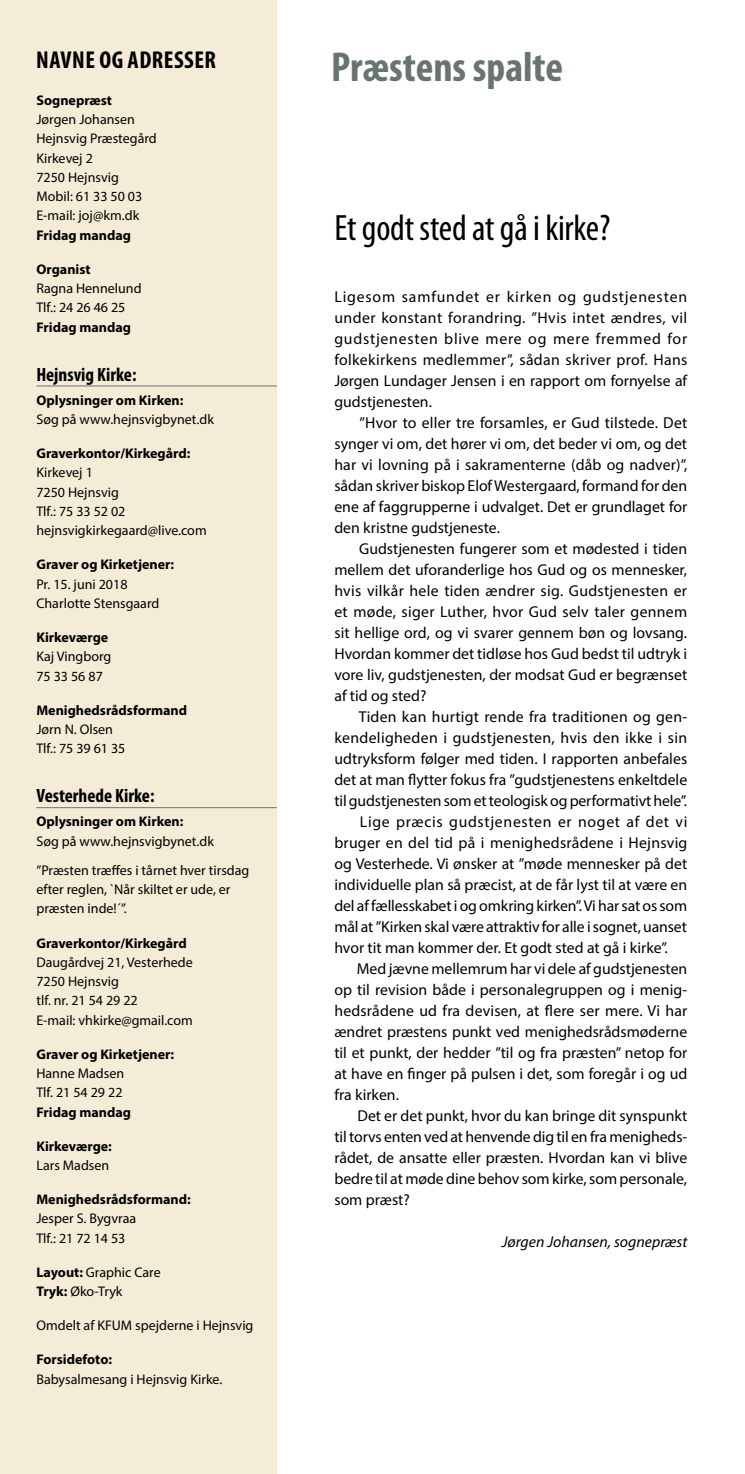
<style>
.page{position:relative;width:745px;height:1474px;background:#fff}
.page>*{position:absolute;margin:0;border:0;box-sizing:border-box;transform-origin:0 0}
.t1{font:700 condensed 42px "Myriad Pro";color:#67756c}
.t2{font:condensed 36.75px "Myriad Pro";letter-spacing:-.005em;color:#000}
.t3{font:700 condensed 24.5px "Myriad Pro";letter-spacing:.02em;color:#000}
.t4{font:700 condensed 19.25px "Myriad Pro";color:#000}
.t5{font:15.75px/21px "Myriad Pro";color:#000;text-align:justify}
.t6{font:15.75px "Myriad Pro";letter-spacing:.02em;color:#000}
.t7{font:15.75px "Myriad Pro";letter-spacing:.045em;color:#000}
.t8{font:italic 15.75px "Myriad Pro";color:#000}
.t9{font:14px/19.2px "Myriad Pro";color:#000}
.t10{font:700 14px "Myriad Pro";color:#000}
.s1{font-weight:700}
</style>
<div class="page">
<div style="left:0;top:0;width:277px;height:1473px;background:#f4ecd7"></div>
<hr style="left:36px;top:385px;width:241px;height:1px;background:#67756c">
<hr style="left:36px;top:807px;width:241px;height:1px;background:#67756c">
<h3 class="t3" style="left:36px;top:45px;width:181px">NAVNE OG ADRESSER</h3>
<p class="t10" style="left:36px;top:91px;width:77px">Sognepræst</p>
<p class="t9" style="left:36px;top:109px;width:122px">Jørgen Johansen<br>Hejnsvig Præstegård<br>Kirkevej 2<br>7250 Hejnsvig<br>Mobil: 61 33 50 03<br>E-mail: joj@km.dk</p>
<p class="t10" style="left:36px;top:226px;width:96px">Fridag mandag</p>
<p class="t10" style="left:36px;top:260px;width:56px">Organist</p>
<p class="t9" style="left:36px;top:278px;width:107px">Ragna Hennelund<br>Tlf.: 24 26 46 25</p>
<p class="t10" style="left:36px;top:318px;width:96px">Fridag mandag</p>
<p class="t4" style="left:36px;top:362px;width:101px">Hejnsvig Kirke:</p>
<p class="t10" style="left:36px;top:391px;width:148px">Oplysninger om Kirken:</p>
<p class="t9" style="left:36px;top:409px;width:179px">Søg på www.hejnsvigbynet.dk</p>
<p class="t10" style="left:36px;top:444px;width:155px">Graverkontor/Kirkegård:</p>
<p class="t9" style="left:36px;top:463px;width:172px">Kirkevej 1<br>7250 Hejnsvig<br>Tlf.: 75 33 52 02 hejnsvigkirkegaard@live.com</p>
<p class="t10" style="left:36px;top:555px;width:139px">Graver og Kirketjener:</p>
<p class="t9" style="left:36px;top:574px;width:124px">Pr. 15. juni 2018<br>Charlotte Stensgaard</p>
<p class="t10" style="left:36px;top:628px;width:73px">Kirkeværge</p>
<p class="t9" style="left:36px;top:646px;width:76px">Kaj Vingborg<br>75 33 56 87</p>
<p class="t10" style="left:36px;top:701px;width:152px">Menighedsrådsformand</p>
<p class="t9" style="left:36px;top:719px;width:90px">Jørn N. Olsen<br>Tlf.: 75 39 61 35</p>
<p class="t4" style="left:36px;top:783px;width:119px">Vesterhede Kirke:</p>
<p class="t10" style="left:36px;top:812px;width:148px">Oplysninger om Kirken:</p>
<p class="t9" style="left:36px;top:826px;width:214px;line-height:29.2px">Søg på www.hejnsvigbynet.dk ”Præsten træffes i tårnet hver tirsdag</p>
<p class="t9" style="left:36px;top:879px;width:195px">efter reglen, `Når skiltet er ude, er præsten inde!´”.</p>
<p class="t10" style="left:36px;top:933px;width:152px">Graverkontor/Kirkegård</p>
<p class="t9" style="left:36px;top:952px;width:158px">Daugårdvej 21, Vesterhede<br>7250 Hejnsvig<br>tlf. nr. 21 54 29 22<br>E-mail: vhkirke@gmail.com</p>
<p class="t10" style="left:36px;top:1044px;width:139px">Graver og Kirketjener:</p>
<p class="t9" style="left:36px;top:1063px;width:89px">Hanne Madsen<br>Tlf. 21 54 29 22</p>
<p class="t10" style="left:36px;top:1102px;width:96px">Fridag mandag</p>
<p class="t10" style="left:36px;top:1136px;width:77px">Kirkeværge:</p>
<p class="t9" style="left:36px;top:1155px;width:74px">Lars Madsen</p>
<p class="t10" style="left:36px;top:1190px;width:156px">Menighedsrådsformand:</p>
<p class="t9" style="left:36px;top:1208px;width:101px">Jesper S. Bygvraa<br>Tlf.: 21 72 14 53</p>
<p class="t9" style="left:36px;top:1262px;width:126px"><span class="s1">Layout:</span> Graphic Care<br><span class="s1">Tryk:</span> Øko-Tryk</p>
<p class="t9" style="left:36px;top:1315px;width:218px">Omdelt af KFUM spejderne i Hejnsvig</p>
<p class="t10" style="left:36px;top:1350px;width:77px">Forsidefoto:</p>
<p class="t9" style="left:36px;top:1368px;width:187px">Babysalmesang i Hejnsvig Kirke.</p>
<h1 class="t1" style="left:331px;top:41px;width:233px">Præstens spalte</h1>
<h2 class="t2" style="left:334px;top:206px;width:277px">Et godt sted at gå i kirke?</h2>
<p class="t5" style="left:334px;top:286px;width:354px">Ligesom samfundet er kirken og gudstjenesten under konstant forandring. ”Hvis intet ændres, vil gudstjenesten blive mere og mere fremmed for folkekirkens medlemmer”, sådan skriver prof. Hans Jørgen Lundager Jensen i en rapport om fornyelse af gudstjenesten.</p>
<p class="t5" style="left:334px;top:412px;width:354px;text-indent:25px">”Hvor to eller tre forsamles, er Gud tilstede. Det synger vi om, det hører vi om, det beder vi om, og det har vi lovning på i sakramenterne (dåb og nadver)”, sådan skriver biskop Elof Westergaard, formand for den ene af faggrupperne i udvalget. Det er grundlaget for den kristne gudstjeneste.</p>
<p class="t5" style="left:334px;top:538px;width:354px;text-indent:25px">Gudstjenesten fungerer som et mødested i tiden mellem det uforanderlige hos Gud og os mennesker, hvis vilkår hele tiden ændrer sig. Gudstjenesten er et møde, siger Luther, hvor Gud selv taler gennem sit hellige ord, og vi svarer gennem bøn og lovsang.<br>Hvordan kommer det tidløse hos Gud bedst til udtryk i vore liv, gudstjenesten, der modsat Gud er begrænset af tid og sted?</p>
<p class="t5" style="left:358px;top:706px;width:329px">Tiden kan hurtigt rende fra traditionen og gen-</p>
<p class="t6" style="left:334px;top:728px;width:354px">kendeligheden i gudstjenesten, hvis den ikke i sin</p>
<p class="t5" style="left:334px;top:748px;width:354px">udtryksform følger med tiden. I rapporten anbefales</p>
<p class="t5" style="left:334px;top:769px;width:354px">det at man flytter fokus fra ”gudstjenestens enkeltdele</p>
<p class="t5" style="left:334px;top:790px;width:354px">til gudstjenesten som et teologisk og performativt hele”.</p>
<p class="t7" style="left:360px;top:812px;width:329px">Lige præcis gudstjenesten er noget af det vi</p>
<p class="t5" style="left:334px;top:832px;width:354px">bruger en del tid på i menighedsrådene i Hejnsvig</p>
<p class="t5" style="left:334px;top:853px;width:354px">og Vesterhede. Vi ønsker at ”møde mennesker på det</p>
<p class="t5" style="left:334px;top:874px;width:354px">individuelle plan så præcist, at de får lyst til at være en</p>
<p class="t5" style="left:334px;top:895px;width:354px">del af fællesskabet i og omkring kirken”. Vi har sat os som</p>
<p class="t5" style="left:334px;top:916px;width:354px">mål at ”Kirken skal være attraktiv for alle i sognet, uanset</p>
<p class="t5" style="left:334px;top:937px;width:335px">hvor tit man kommer der. Et godt sted at gå i kirke”.</p>
<p class="t5" style="left:356px;top:958px;width:332px">Med jævne mellemrum har vi dele af gudstjenesten</p>
<p class="t5" style="left:334px;top:979px;width:354px">op til revision både i personalegruppen og i menig-</p>
<p class="t5" style="left:334px;top:1000px;width:354px">hedsrådene ud fra devisen, at flere ser mere. Vi har</p>
<p class="t5" style="left:334px;top:1021px;width:354px">ændret præstens punkt ved menighedsrådsmøderne</p>
<p class="t5" style="left:334px;top:1042px;width:354px">til et punkt, der hedder ”til og fra præsten” netop for</p>
<p class="t5" style="left:334px;top:1063px;width:354px">at have en finger på pulsen i det, som foregår i og ud</p>
<p class="t5" style="left:334px;top:1084px;width:66px">fra kirken.</p>
<p class="t5" style="left:357px;top:1105px;width:331px">Det er det punkt, hvor du kan bringe dit synspunkt</p>
<p class="t5" style="left:334px;top:1126px;width:354px">til torvs enten ved at henvende dig til en fra menigheds-</p>
<p class="t5" style="left:334px;top:1147px;width:354px">rådet, de ansatte eller præsten. Hvordan kan vi blive</p>
<p class="t5" style="left:334px;top:1168px;width:354px">bedre til at møde dine behov som kirke, som personale,</p>
<p class="t5" style="left:334px;top:1189px;width:77px">som præst?</p>
<p class="t8" style="left:501px;top:1232px;width:187px">Jørgen Johansen, sognepræst</p>
</div>
